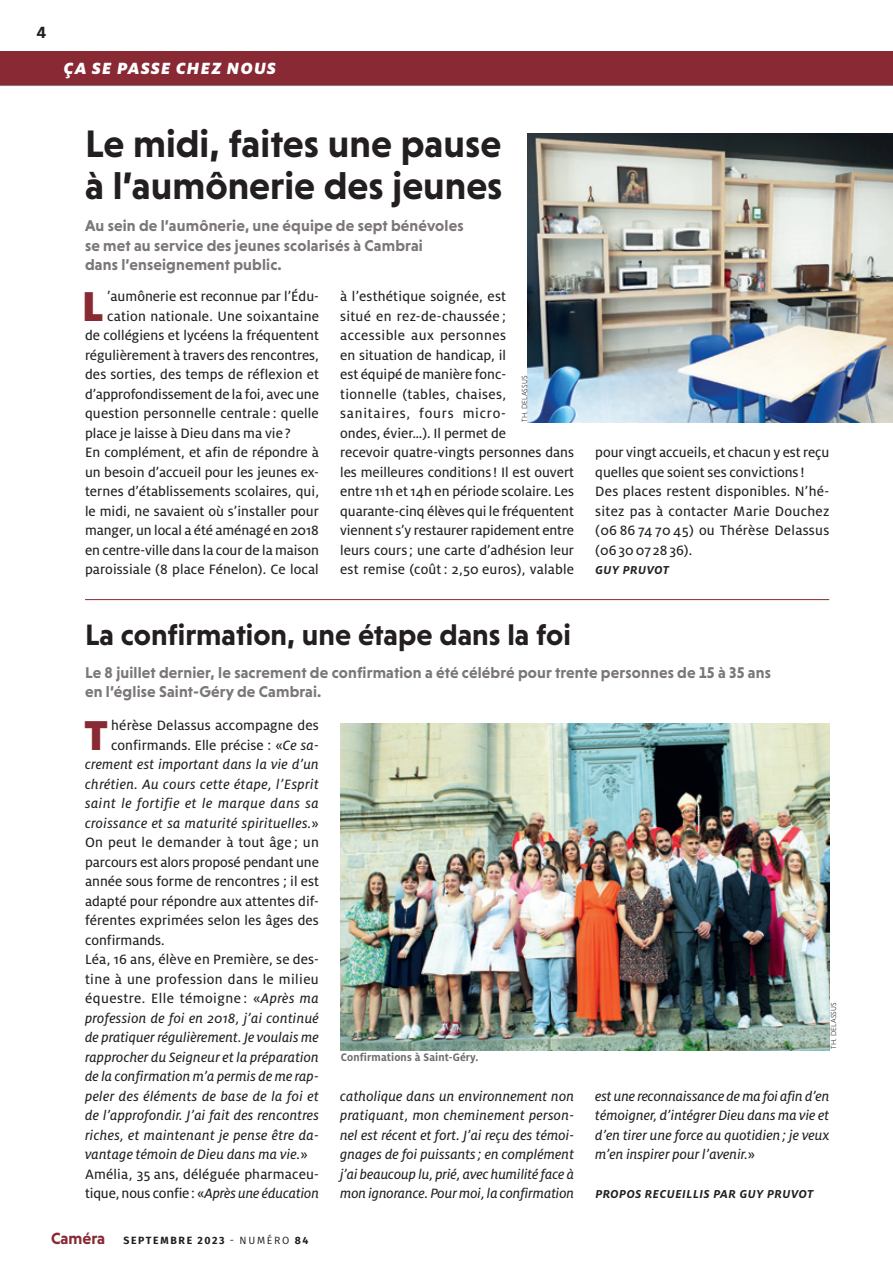
<style>
.page{position:relative;width:893px;height:1263px;background:#fff}
.page>*{position:absolute;margin:0;border:0;box-sizing:border-box;transform-origin:0 0}
.ARTICLE-Texte_Lettri{font:900 46.35px "Milo OT";color:#882933;scale:.95 1}
.ARTICLE-Titre{font:700 39px/42px "Niveau Grotesk";color:#231f20}
.ARTICLE-_Titre___pet{font:700 30px "Niveau Grotesk";color:#231f20}
.t1{font:italic 900 18px "Milo OT";letter-spacing:.07em;color:#fff}
.t2{font:700 16.5px "Pluto Cond";color:#231f20}
.ARTICLE-Chapo{font:700 15.9px/19.5px "Niveau Grotesk";letter-spacing:.01em;color:#7b7776}
.ARTICLE-TEXTE_COURAN{font:15px/19.5px "Milo OT Text";color:#231f20}
.ARTICLE-TEXTE_COURAN-2{font:15px/19.5px "Milo OT Text Ita";letter-spacing:.005em;color:#231f20;text-align:justify}
.ARTICLE-Texte_Lettri-2{font:15px "Milo OT Text";color:#231f20}
.ARTICLE-Texte_Lettri-3{font:15px "Milo OT Text Ita";letter-spacing:.025em;color:#231f20}
.ARTICLE-signature{font:italic 700 12.75px "Milo OT";letter-spacing:.04em;color:#231f20}
.PHOTO-Légende{font:700 12px "Milo OT";letter-spacing:.01em;color:#6c6d70;scale:.95 1}
.t3{font:700 10.5px "Fira Sans";letter-spacing:.16em;color:#231f20}
.PHOTO-crédit{font:300 7.5px "Niveau Grotesk";letter-spacing:.015em;color:#231f20}
.s1{font-family:"Milo OT Text Ita"}
.s2{font-family:"Milo OT Text"}
.s3{font-family:"Niveau Grotesk";font-size:16.5px;color:#882933}
.s4{font-weight:400}
</style>
<div class="page">
<img style="left:527px;top:134px;width:366px;height:288px">
<img style="left:340px;top:723px;width:489px;height:327px">
<hr style="left:85px;top:599px;width:744px;height:1px;background:#882933">
<div style="left:0;top:51px;width:893px;height:34px;background:#882933"></div>
<hr style="left:0;top:85px;width:893px;height:1px;background:#808285">
<p class="t2" style="left:37px;top:23px;width:12px">4</p>
<p class="t1" style="left:64px;top:58px;width:214px">ÇA SE PASSE CHEZ NOUS</p>
<p class="ARTICLE-Titre" style="left:85px;top:122px;width:419px">Le midi, faites une pause à l’aumônerie des jeunes</p>
<p class="ARTICLE-Chapo" style="left:85px;top:216px;width:380px">Au sein de l’aumônerie, une équipe de sept bénévoles se met au service des jeunes scolarisés à Cambrai<br>dans l’enseignement public.</p>
<p class="ARTICLE-Texte_Lettri" style="left:82px;top:279px;width:25px">L</p>
<p class="ARTICLE-Texte_Lettri-2" style="left:107px;top:288px;width:213px">’aumônerie est reconnue par l’Édu-</p>
<p class="ARTICLE-TEXTE_COURAN" style="left:340px;top:287px;width:235px">à l’esthétique soignée, est<br>situé en rez-de-chaussée ; accessible aux personnes<br>en situation de handicap, il<br>est équipé de manière fonc-<br>tionnelle (tables, chaises, sanitaires, fours micro-<br>ondes, évier…). Il permet de<br>recevoir quatre-vingts personnes dans les meilleures conditions! Il est ouvert entre 11h et 14h en période scolaire. Les quarante-cinq élèves qui le fréquentent viennent s’y restaurer rapidement entre leurs cours; une carte d’adhésion leur est remise (coût: 2,50 euros), valable</p>
<p class="ARTICLE-Texte_Lettri-2" style="left:107px;top:308px;width:213px">cation nationale. Une soixantaine</p>
<p class="ARTICLE-Texte_Lettri-2" style="left:85px;top:327px;width:235px">de collégiens et lycéens la fréquentent</p>
<p class="ARTICLE-Texte_Lettri-2" style="left:85px;top:347px;width:235px">régulièrement à travers des rencontres,</p>
<p class="ARTICLE-Texte_Lettri-2" style="left:85px;top:366px;width:236px">des sorties, des temps de réflexion et</p>
<p class="ARTICLE-Texte_Lettri-2" style="left:85px;top:386px;width:235px">d’approfondissement de la foi, avec une</p>
<p class="ARTICLE-Texte_Lettri-2" style="left:85px;top:405px;width:235px">question personnelle centrale : quelle</p>
<p class="ARTICLE-Texte_Lettri-2" style="left:85px;top:425px;width:207px">place je laisse à Dieu dans ma vie ?</p>
<p class="ARTICLE-TEXTE_COURAN" style="left:85px;top:443px;width:236px;text-align:justify">En complément, et afin de répondre à un besoin d’accueil pour les jeunes ex&shy;ternes d’établissements scolaires, qui, le midi, ne savaient où s’installer pour manger, un local a été aménagé en 2018 en centre-ville dans la cour de la maison paroissiale (8 place Fénelon). Ce local</p>
<p class="PHOTO-crédit" style="left:520px;top:422px;width:48px;rotate:-90deg">TH. DELASSUS</p>
<p class="ARTICLE-TEXTE_COURAN" style="left:595px;top:443px;width:236px">pour vingt accueils, et chacun y est reçu quelles que soient ses convictions!</p>
<p class="ARTICLE-TEXTE_COURAN" style="left:595px;top:482px;width:235px;text-align:justify">Des places restent disponibles. N’hé&shy;sitez pas à contacter Marie Douchez (06 86 74 70 45) ou Thérèse Delassus (063007 2836).</p>
<p class="ARTICLE-signature" style="left:595px;top:563px;width:75px">GUY PRUVOT</p>
<p class="ARTICLE-_Titre___pet" style="left:85px;top:618px;width:487px">La confirmation, une étape dans la foi</p>
<p class="ARTICLE-Chapo" style="left:85px;top:662px;width:687px">Le 8 juillet dernier, le sacrement de confirmation a été célébré pour trente personnes de 15 à 35 ans en l’église Saint-Géry de Cambrai.</p>
<p class="ARTICLE-Texte_Lettri" style="left:84px;top:708px;width:27px">T</p>
<p class="ARTICLE-Texte_Lettri-2" style="left:111px;top:717px;width:209px">hérèse Delassus accompagne des</p>
<p class="ARTICLE-Texte_Lettri-2" style="left:111px;top:737px;width:209px">confirmands. Elle précise : «<span class="s1">Ce sa-</span></p>
<p class="ARTICLE-Texte_Lettri-3" style="left:85px;top:756px;width:235px">crement est important dans la vie d’un</p>
<p class="ARTICLE-Texte_Lettri-3" style="left:85px;top:776px;width:235px">chrétien. Au cours cette étape, l’Esprit</p>
<p class="ARTICLE-Texte_Lettri-3" style="left:85px;top:795px;width:235px">saint le fortifie et le marque dans sa</p>
<p class="ARTICLE-Texte_Lettri-3" style="left:85px;top:815px;width:235px">croissance et sa maturité spirituelles.<span class="s2">»</span></p>
<p class="ARTICLE-Texte_Lettri-2" style="left:85px;top:834px;width:235px">On peut le demander à tout âge ; un</p>
<p class="ARTICLE-Texte_Lettri-2" style="left:85px;top:854px;width:235px">parcours est alors proposé pendant une</p>
<p class="ARTICLE-Texte_Lettri-2" style="left:85px;top:873px;width:235px">année sous forme de rencontres ; il est</p>
<p class="ARTICLE-Texte_Lettri-2" style="left:85px;top:893px;width:235px">adapté pour répondre aux attentes dif-</p>
<p class="ARTICLE-Texte_Lettri-2" style="left:85px;top:912px;width:235px">férentes exprimées selon les âges des</p>
<p class="ARTICLE-Texte_Lettri-2" style="left:85px;top:932px;width:81px">confirmands.</p>
<p class="ARTICLE-TEXTE_COURAN-2" style="left:85px;top:950px;width:235px"><span class="s2">Léa, 16 ans, élève en Première, se des&shy;tine à une profession dans le milieu équestre. Elle témoigne : «</span>Après ma profession de foi en 2018, j’ai continué de pratiquer régulièrement. Je voulais me rapprocher du Seigneur et la préparation de la confirmation m’a permis de me rap&shy;peler des éléments de base de la foi et de l’approfondir. J’ai fait des rencontres riches, et maintenant je pense être da&shy;vantage témoin de Dieu dans ma vie.<span class="s2">»</span></p>
<p class="ARTICLE-TEXTE_COURAN" style="left:85px;top:1164px;width:235px">Amélia, 35 ans, déléguée pharmaceu&shy;tique, nous confie: «<span class="s1">Après une éducation</span></p>
<p class="PHOTO-crédit" style="left:829px;top:1049px;width:48px;rotate:-90deg">TH. DELASSUS</p>
<p class="PHOTO-Légende" style="left:341px;top:1050px;width:146px">Confirmations à Saint-Géry.</p>
<p class="ARTICLE-TEXTE_COURAN-2" style="left:340px;top:1086px;width:235px">catholique dans un environnement non pratiquant, mon cheminement person&shy;nel est récent et fort. J’ai reçu des témoi&shy;gnages de foi puissants; en complément j’ai beaucoup lu, prié, avec humilité face à mon ignorance. Pour moi, la confirmation</p>
<p class="ARTICLE-TEXTE_COURAN-2" style="left:595px;top:1086px;width:235px">est une reconnaissance de ma foi afin d’en témoigner, d’intégrer Dieu dans ma vie et d’en tirer une force au quotidien ; je veux m’en inspirer pour l’avenir.<span class="s2">»</span></p>
<p class="ARTICLE-signature" style="left:595px;top:1187px;width:219px">PROPOS RECUEILLIS PAR GUY PRUVOT</p>
<p class="t3" style="left:51px;top:1231px;width:259px"><span class="s3">Caméra</span> SEPTEMBRE 2023 <span class="s4">- NUMÉRO</span> 84</p>
</div>
